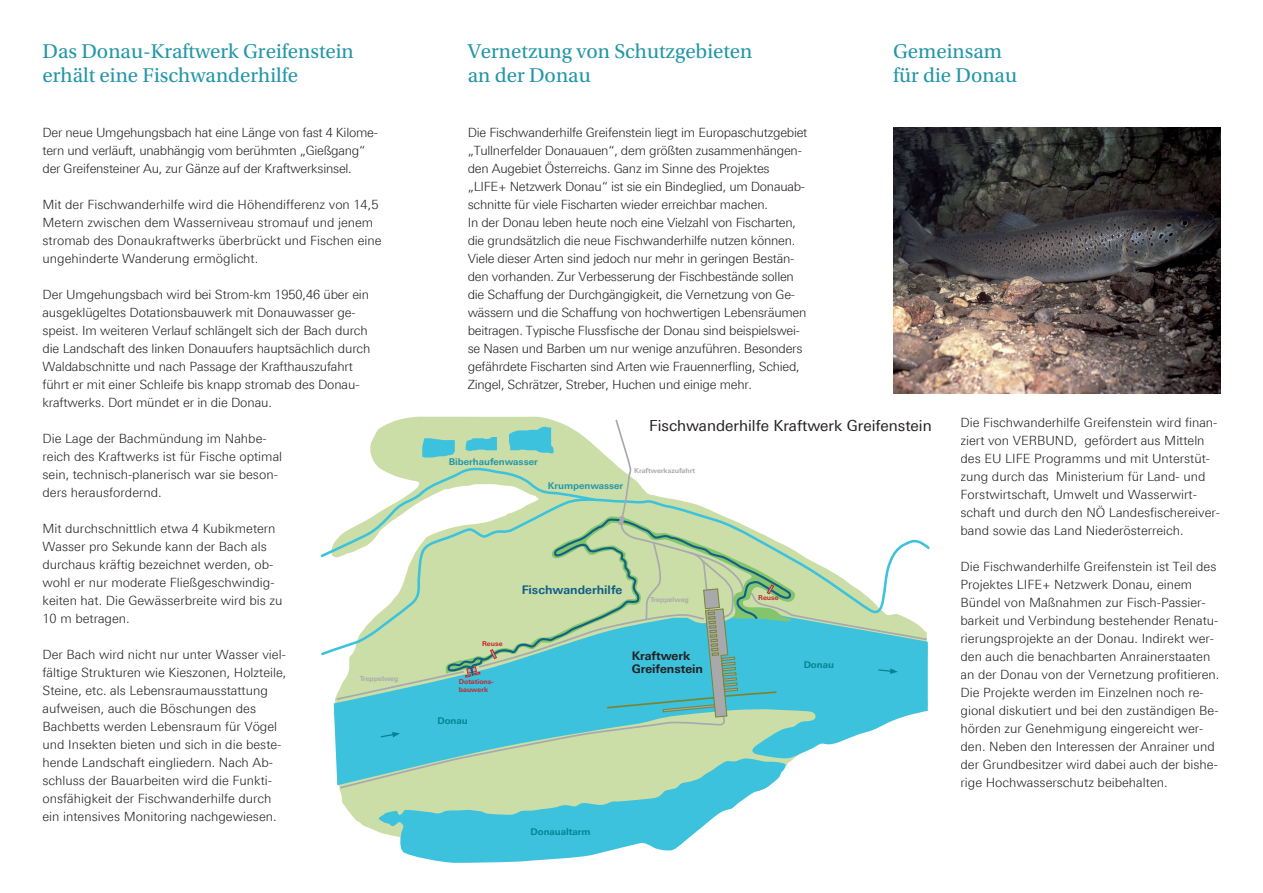
<style>
.page{position:relative;width:1263px;height:893px;background:#fff}
.page>*{position:absolute;margin:0;border:0;box-sizing:border-box;transform-origin:0 0}
.t1{font:21px/24px "Utopia Std";color:#2496a8}
.t2{font:15.3px "Linotype Univers 430";color:#231f20}
.t3{font:300 12.75px/18px "Linotype Univers 330";color:#231f20}
.t4{font:300 12.75px/18px "Linotype Univers 330";letter-spacing:-.02em;color:#231f20}
.t5{font:700 11.85px/12.8px "Linotype Univers 630";color:#231f20}
.t6{font:700 11.85px "Linotype Univers 630";color:#116086}
.t7{font:700 9.3px "Linotype Univers 630";color:#2496a8}
.t8{font:700 9.3px "Linotype Univers 630";color:#018594}
.t9{font:700 6.75px "Linotype Univers 630";color:#a8a9ad}
.t10{font:700 6.75px/7.6px "Linotype Univers 630";color:#bf2932}
</style>
<div class="page">
<img style="left:893px;top:128px;width:327px;height:265px">
<svg style="left:320px;top:418px;width:608px;height:445px"></svg>
<h1 class="t1" style="left:43px;top:39px;width:313px">Das Donau-Kraftwerk Greifenstein erhält eine Fischwanderhilfe</h1>
<h1 class="t1" style="left:468px;top:39px;width:286px">Vernetzung von Schutzgebieten an der Donau</h1>
<h1 class="t1" style="left:893px;top:39px;width:126px">Gemeinsam für die Donau</h1>
<p class="t4" style="left:43px;top:123px;width:337px">Der neue Umgehungsbach hat eine Länge von fast 4 Kilome&shy;tern und verläuft, unabhängig vom berühmten „Gießgang“ der Greifensteiner Au, zur Gänze auf der Kraftwerksinsel.</p>
<p class="t3" style="left:43px;top:195px;width:341px">Mit der Fischwanderhilfe wird die Höhendifferenz von 14,5<br>Metern zwischen dem Wasserniveau stromauf und jenem stromab des Donaukraftwerks überbrückt und Fischen eine ungehinderte Wanderung ermöglicht.</p>
<p class="t3" style="left:43px;top:285px;width:329px">Der Umgehungsbach wird bei Strom-km 1950,46 über ein ausgeklügeltes Dotationsbauwerk mit Donauwasser ge&shy;speist. Im weiteren Verlauf schlängelt sich der Bach durch die Landschaft des linken Donauufers hauptsächlich durch Waldabschnitte und nach Passage der Krafthauszufahrt führt er mit einer Schleife bis knapp stromab des Donau&shy;kraftwerks. Dort mündet er in die Donau.</p>
<p class="t3" style="left:43px;top:429px;width:241px">Die Lage der Bachmündung im Nahbe&shy;reich des Kraftwerks ist für Fische optimal sein, technisch-planerisch war sie beson&shy;ders herausfordernd.</p>
<p class="t3" style="left:43px;top:519px;width:241px">Mit durchschnittlich etwa 4 Kubikmetern Wasser pro Sekunde kann der Bach als durchaus kräftig bezeichnet werden, ob&shy;wohl er nur moderate Fließgeschwindig&shy;keiten hat. Die Gewässerbreite wird bis zu 10 m betragen.</p>
<p class="t3" style="left:43px;top:645px;width:245px">Der Bach wird nicht nur unter Wasser viel&shy;fältige Strukturen wie Kieszonen, Holzteile, Steine, etc. als Lebensraumausstattung aufweisen, auch die Böschungen des Bachbetts werden Lebensraum für Vögel und Insekten bieten und sich in die beste&shy;hende Landschaft eingliedern. Nach Ab&shy;schluss der Bauarbeiten wird die Funkti&shy;onsfähigkeit der Fischwanderhilfe durch ein intensives Monitoring nachgewiesen.</p>
<p class="t9" style="left:360px;top:675px;width:40px">Treppelweg</p>
<p class="t4" style="left:468px;top:123px;width:341px">Die Fischwanderhilfe Greifenstein liegt im Europaschutzgebiet „Tullnerfelder Donauauen“, dem größten zusammenhängen&shy;den Augebiet Österreichs. Ganz im Sinne des Projektes „LIFE+ Netzwerk Donau“ ist sie ein Bindeglied, um Donauab&shy;schnitte für viele Fischarten wieder erreichbar machen.<br>In der Donau leben heute noch eine Vielzahl von Fischarten, die grundsätzlich die neue Fischwanderhilfe nutzen können.<br>Viele dieser Arten sind jedoch nur mehr in geringen Bestän&shy;den vorhanden. Zur Verbesserung der Fischbestände sollen die Schaffung der Durchgängigkeit, die Vernetzung von Ge&shy;wässern und die Schaffung von hochwertigen Lebensräumen beitragen. Typische Flussfische der Donau sind beispielswei&shy;se Nasen und Barben um nur wenige anzuführen. Besonders gefährdete Fischarten sind Arten wie Frauennerfling, Schied, Zingel, Schrätzer, Streber, Huchen und einige mehr.</p>
<p class="t7" style="left:449px;top:456px;width:91px">Biberhaufenwasser</p>
<p class="t7" style="left:548px;top:480px;width:77px">Krumpenwasser</p>
<p class="t2" style="left:649px;top:417px;width:284px">Fischwanderhilfe Kraftwerk Greifenstein</p>
<p class="t9" style="left:634px;top:466px;width:62px">Kraftwerkszufahrt</p>
<p class="t10" style="left:482px;top:640px;width:22px">Reuse</p>
<p class="t10" style="left:459px;top:678px;width:36px">Dotations&shy;bauwerk</p>
<p class="t8" style="left:437px;top:715px;width:32px">Donau</p>
<p class="t6" style="left:522px;top:583px;width:102px">Fischwanderhilfe</p>
<p class="t9" style="left:650px;top:596px;width:40px">Treppelweg</p>
<p class="t5" style="left:632px;top:650px;width:73px">Kraftwerk<br>Greifenstein</p>
<p class="t10" style="left:758px;top:594px;width:22px">Reuse</p>
<p class="t8" style="left:804px;top:659px;width:32px">Donau</p>
<p class="t3" style="left:960px;top:414px;width:261px">Die Fischwanderhilfe Greifenstein wird finan&shy;ziert von VERBUND, gefördert aus Mitteln des EU LIFE Programms und mit Unterstüt&shy;zung durch das Ministerium für Land- und Forstwirtschaft, Umwelt und Wasserwirt&shy;schaft und durch den NÖ Landesfischereiver&shy;band sowie das Land Niederösterreich.</p>
<p class="t3" style="left:960px;top:558px;width:260px">Die Fischwanderhilfe Greifenstein ist Teil des Projektes LIFE+ Netzwerk Donau, einem Bündel von Maßnahmen zur Fisch-Passier&shy;barkeit und Verbindung bestehender Renatu&shy;rierungsprojekte an der Donau. Indirekt wer&shy;den auch die benachbarten Anrainerstaaten an der Donau von der Vernetzung profitieren.<br>Die Projekte werden im Einzelnen noch re&shy;gional diskutiert und bei den zuständigen Be&shy;hörden zur Genehmigung eingereicht wer&shy;den. Neben den Interessen der Anrainer und der Grundbesitzer wird dabei auch der bishe&shy;rige Hochwasserschutz beibehalten.</p>
<p class="t8" style="left:531px;top:826px;width:61px">Donaualtarm</p>
</div>
